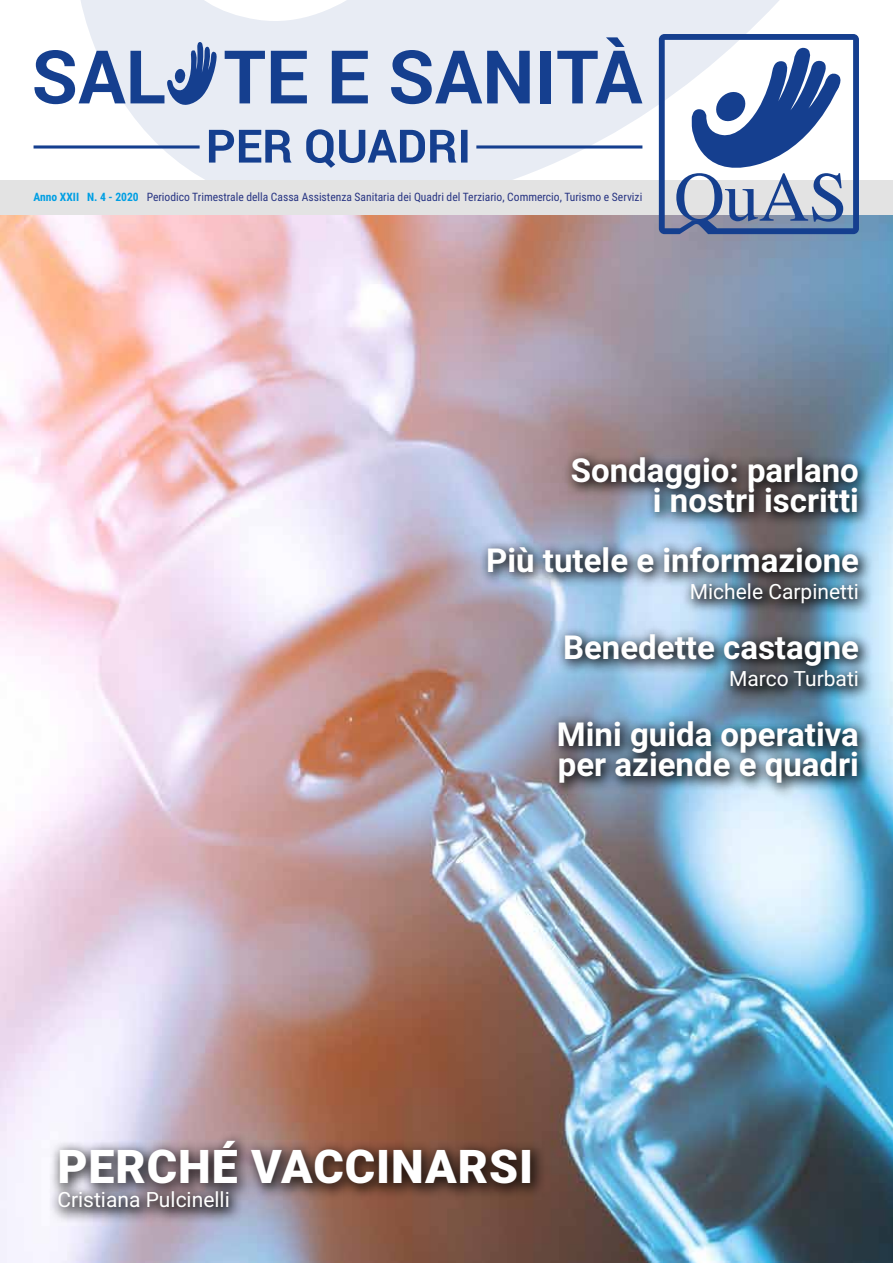
<style>
.page{position:relative;width:893px;height:1263px;background:#fff}
.page>*{position:absolute;margin:0;border:0;box-sizing:border-box;transform-origin:0 0}
.t1{font:900 46.5px "Roboto";letter-spacing:.02em;color:#fff}
.t2{font:700 33px/30px "Roboto";color:#fff;text-align:right}
.t3{font:21px "Roboto";color:#fff}
.t4{font:11.55px "Roboto Condensed";color:#283583}
.s1{font-weight:700;color:#009fe3}
</style>
<div class="page">
<img style="left:0;top:215px;width:893px;height:1048px">
<svg style="left:81px;top:0;width:698px;height:180px;fill:#e8ecf4"></svg>
<div style="left:0;top:180px;width:893px;height:35px;background:#e3e3e3"></div>
<svg style="left:659px;top:34px;width:200px;height:200px"></svg>
<svg style="left:225px;top:51px;width:40px;height:52px;background:#98aace"></svg>
<svg style="left:271px;top:51px;width:36px;height:52px;background:#6a84b7"></svg>
<svg style="left:332px;top:51px;width:36px;height:52px;background:#6a84b7"></svg>
<svg style="left:391px;top:50px;width:139px;height:54px;background:#7e95c1"></svg>
<div style="left:540px;top:51px;width:11px;height:52px;background:#153f8f"></div>
<svg style="left:557px;top:37px;width:85px;height:66px;background:#9cadcf"></svg>
<svg style="left:34px;top:41px;width:183px;height:64px"></svg>
<svg style="left:209px;top:129px;width:258px;height:39px;background:#93a6cb"></svg>
<svg style="left:476px;top:145px;width:166px;height:4px"></svg>
<svg style="left:34px;top:145px;width:166px;height:4px"></svg>
<div style="left:48px;top:1131px;width:499px;height:93px;background:#000;opacity:.75"></div>
<div style="left:478px;top:447px;width:396px;height:351px;background:#000;opacity:.75"></div>
<p class="t4" style="left:34px;top:189px;width:610px"><span class="s1">Anno XXII N. 4 - 2020</span> Periodico Trimestrale della Cassa Assistenza Sanitaria dei Quadri del Terziario, Commercio, Turismo e Servizi</p>
<h2 class="t2" style="left:571px;top:454px;width:290px">Sondaggio: parlano i nostri iscritti</h2>
<h2 class="t2" style="left:486px;top:544px;width:374px">Più tutele e informazione</h2>
<h3 class="t3" style="left:690px;top:577px;width:171px">Michele Carpinetti</h3>
<h2 class="t2" style="left:563px;top:631px;width:297px">Benedette castagne</h2>
<h3 class="t3" style="left:729px;top:664px;width:131px">Marco Turbati</h3>
<h2 class="t2" style="left:557px;top:718px;width:304px;text-align:left">Mini guida operativa per aziende e quadri</h2>
<h1 class="t1" style="left:57px;top:1134px;width:477px">PERCHÉ VACCINARSI</h1>
<h3 class="t3" style="left:57px;top:1185px;width:174px">Cristiana Pulcinelli</h3>
</div>
